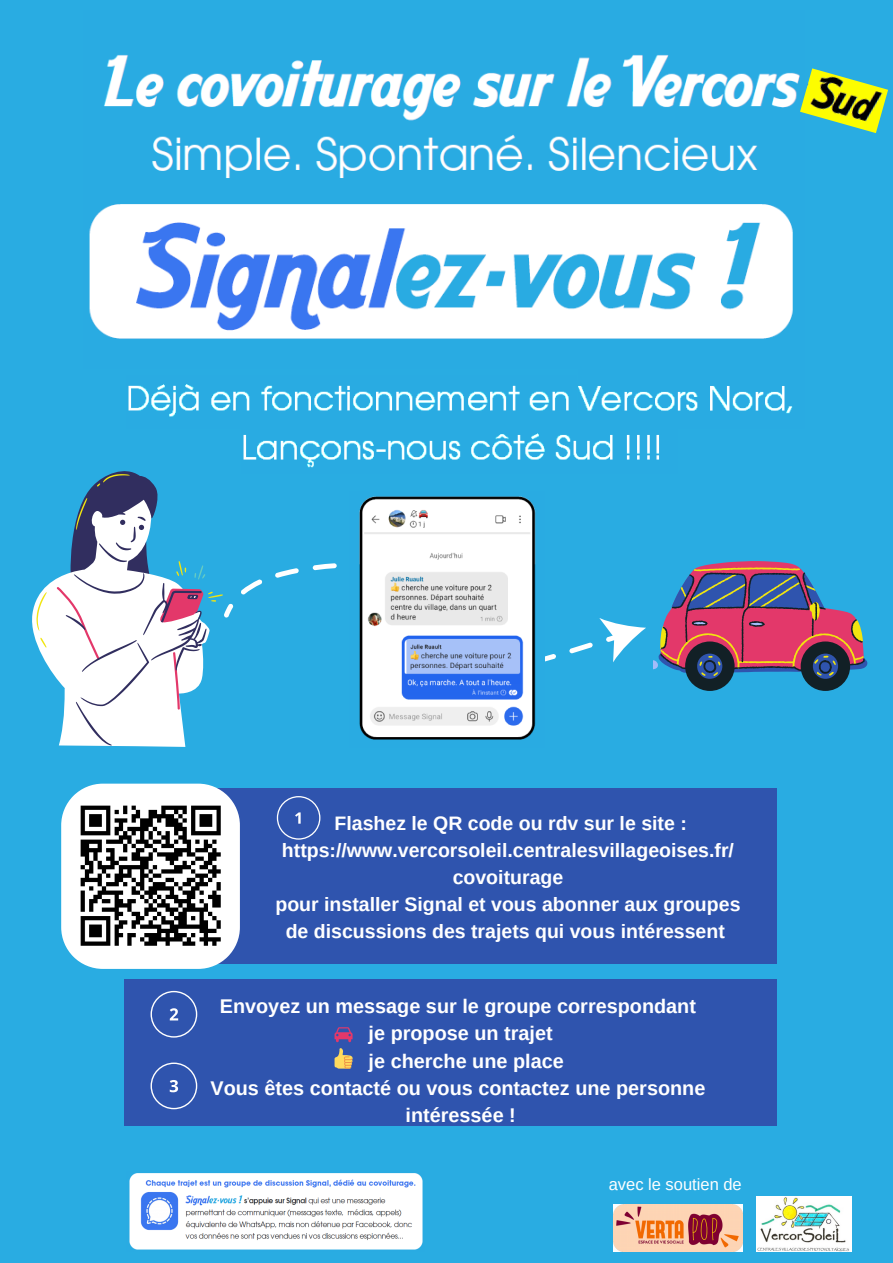
<style>
.page{position:relative;width:893px;height:1263px;background:#29ace2}
.page>*{position:absolute;margin:0;border:0;box-sizing:border-box;transform-origin:0 0}
.t1{font:700 19.8px "Arimo";color:#fff}
.t2{font:700 19.5px/27px "Arimo";color:#fff;text-align:center}
.t3{font:16.5px "Arimo";color:#fff}
</style>
<div class="page">
<img style="left:89px;top:55px;width:711px;height:284px">
<img style="left:800px;top:68px;width:88px;height:65px">
<img style="left:578px;top:386px;width:215px;height:28px">
<img style="left:128px;top:384px;width:441px;height:33px">
<img style="left:241px;top:415px;width:419px;height:53px">
<img style="left:129px;top:1173px;width:294px;height:77px">
<img style="left:756px;top:1196px;width:96px;height:55px">
<svg style="left:241px;top:563px;width:352px;height:99px"></svg>
<svg style="left:599px;top:618px;width:47px;height:44px"></svg>
<img style="left:349px;top:496px;width:195px;height:244px">
<svg style="left:32px;top:601px;width:154px;height:146px"></svg>
<svg style="left:36px;top:471px;width:197px;height:274px"></svg>
<svg style="left:653px;top:561px;width:214px;height:130px"></svg>
<div style="left:124px;top:979px;width:652px;height:147px;background:#2f54ae"></div>
<svg style="left:334px;top:1027px;width:18px;height:15px"></svg>
<svg style="left:334px;top:1048px;width:18px;height:20px"></svg>
<div style="left:124px;top:788px;width:652px;height:176px;background:#2f54ae"></div>
<svg style="left:61px;top:784px;width:179px;height:185px;background:#e1eff8"></svg>
<img style="left:76px;top:800px;width:149px;height:149px">
<svg style="left:277px;top:796px;width:43px;height:44px"></svg>
<svg style="left:151px;top:991px;width:46px;height:46px"></svg>
<svg style="left:151px;top:1062px;width:46px;height:47px"></svg>
<img style="left:613px;top:1204px;width:129px;height:47px">
<p class="t2" style="left:275px;top:809px;width:466px">Flashez le QR code ou rdv sur le site : https://www.vercorsoleil.centralesvillageoises.fr/ covoiturage<br>pour installer Signal et vous abonner aux groupes de discussions des trajets qui vous intéressent</p>
<p class="t1" style="left:220px;top:994px;width:478px">Envoyez un message sur le groupe correspondant</p>
<p class="t1" style="left:369px;top:1022px;width:186px">je propose un trajet</p>
<p class="t1" style="left:368px;top:1049px;width:197px">je cherche une place</p>
<p class="t1" style="left:210px;top:1077px;width:496px">Vous êtes contacté ou vous contactez une personne</p>
<p class="t1" style="left:405px;top:1104px;width:112px">intéressée !</p>
<p class="t3" style="left:609px;top:1175px;width:135px">avec le soutien de</p>
</div>
